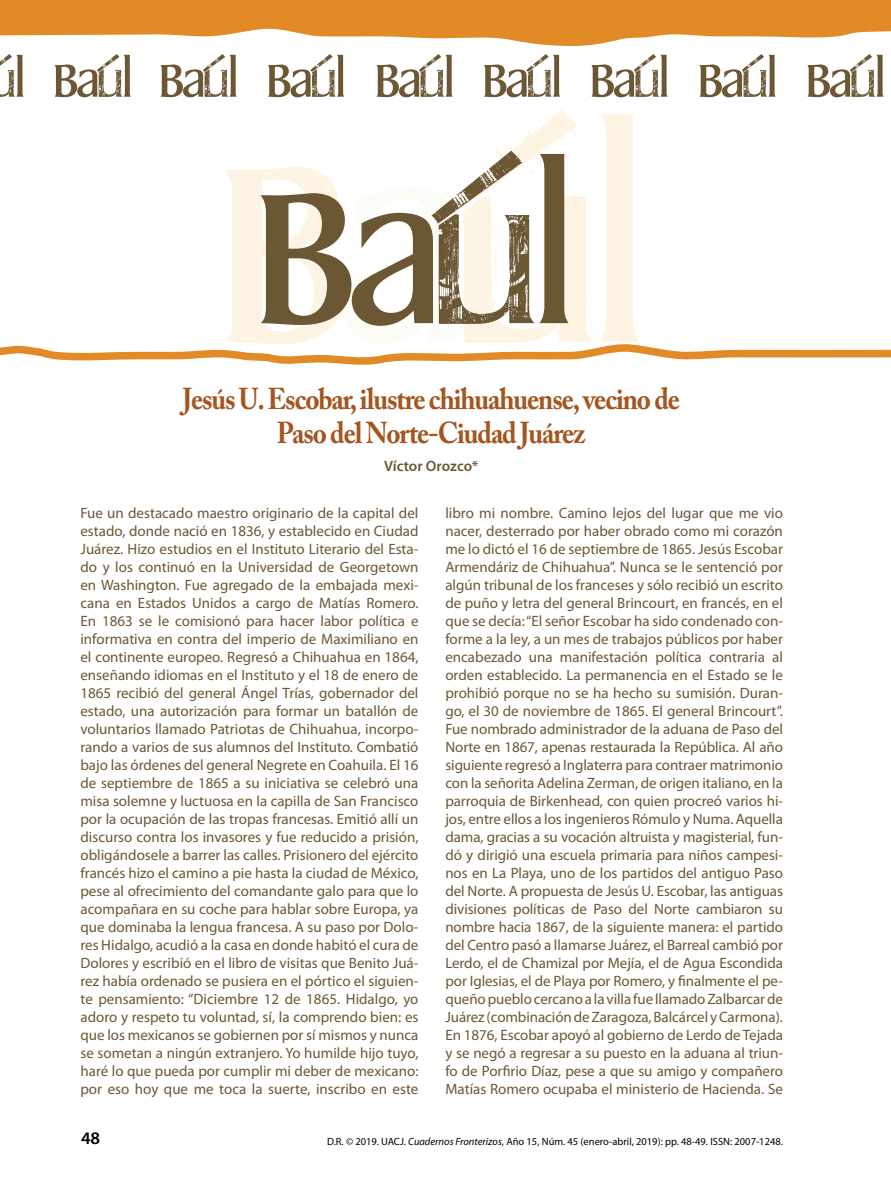
<style>
.page{position:relative;width:891px;height:1188px;background:#fff}
.page>*{position:absolute;margin:0;border:0;box-sizing:border-box;transform-origin:0 0}
.t1{font:700 30px/34.5px "Adobe Caslon Pro";letter-spacing:-.04em;color:#a45520;text-align:center;scale:.9 1}
.t2{font:600 17.7px "Myriad Pro";color:#000}
.t3{font:15px/18px "Myriad Pro";color:#6c5735;text-align:justify}
.t4{font:600 15px "Myriad Pro";color:#6c5735}
.t5{font:10.5px "Myriad Pro";color:#000}
.s1{font-style:italic}
</style>
<div class="page">
<svg style="left:0;top:54px;width:24px;height:43px"></svg>
<svg style="left:55px;top:54px;width:76px;height:43px"></svg>
<svg style="left:376px;top:54px;width:77px;height:43px"></svg>
<svg style="left:268px;top:54px;width:76px;height:43px"></svg>
<svg style="left:591px;top:54px;width:77px;height:43px"></svg>
<svg style="left:160px;top:54px;width:77px;height:43px"></svg>
<svg style="left:484px;top:54px;width:76px;height:43px"></svg>
<svg style="left:699px;top:54px;width:77px;height:43px"></svg>
<svg style="left:807px;top:54px;width:77px;height:43px"></svg>
<svg style="left:0;top:0;width:891px;height:46px"></svg>
<svg style="left:0;top:104px;width:891px;height:261px"></svg>
<h1 class="t1" style="left:182px;top:381px;width:554px">Jesús U. Escobar, ilustre chihuahuense, vecino de<br>Paso del Norte-Ciudad Juárez</h1>
<p class="t4" style="left:384px;top:457px;width:96px">Víctor Orozco*</p>
<p class="t3" style="left:80px;top:504px;width:340px">Fue un destacado maestro originario de la capital del estado, donde nació en 1836, y establecido en Ciudad Juárez. Hizo estudios en el Instituto Literario del Esta&shy;do y los continuó en la Universidad de Georgetown en Washington. Fue agregado de la embajada mexi&shy;cana en Estados Unidos a cargo de Matías Romero.<br>En 1863 se le comisionó para hacer labor política e informativa en contra del imperio de Maximiliano en el continente europeo. Regresó a Chihuahua en 1864, enseñando idiomas en el Instituto y el 18 de enero de 1865 recibió del general Ángel Trías, gobernador del estado, una autorización para formar un batallón de voluntarios llamado Patriotas de Chihuahua, incorpo&shy;rando a varios de sus alumnos del Instituto. Combatió bajo las órdenes del general Negrete en Coahuila. El 16 de septiembre de 1865 a su iniciativa se celebró una misa solemne y luctuosa en la capilla de San Francisco por la ocupación de las tropas francesas. Emitió allí un discurso contra los invasores y fue reducido a prisión, obligándosele a barrer las calles. Prisionero del ejército francés hizo el camino a pie hasta la ciudad de México, pese al ofrecimiento del comandante galo para que lo acompañara en su coche para hablar sobre Europa, ya que dominaba la lengua francesa. A su paso por Dolo&shy;res Hidalgo, acudió a la casa en donde habitó el cura de Dolores y escribió en el libro de visitas que Benito Juá&shy;rez había ordenado se pusiera en el pórtico el siguien&shy;te pensamiento: “Diciembre 12 de 1865. Hidalgo, yo adoro y respeto tu voluntad, sí, la comprendo bien: es que los mexicanos se gobiernen por sí mismos y nunca se sometan a ningún extranjero. Yo humilde hijo tuyo, haré lo que pueda por cumplir mi deber de mexicano: por eso hoy que me toca la suerte, inscribo en este</p>
<p class="t3" style="left:445px;top:504px;width:339px">libro mi nombre. Camino lejos del lugar que me vio nacer, desterrado por haber obrado como mi corazón me lo dictó el 16 de septiembre de 1865. Jesús Escobar Armendáriz de Chihuahua”. Nunca se le sentenció por algún tribunal de los franceses y sólo recibió un escrito de puño y letra del general Brincourt, en francés, en el que se decía: “El señor Escobar ha sido condenado con&shy;forme a la ley, a un mes de trabajos públicos por haber encabezado una manifestación política contraria al orden establecido. La permanencia en el Estado se le prohibió porque no se ha hecho su sumisión. Duran&shy;go, el 30 de noviembre de 1865. El general Brincourt”.<br>Fue nombrado administrador de la aduana de Paso del Norte en 1867, apenas restaurada la República. Al año siguiente regresó a Inglaterra para contraer matrimonio con la señorita Adelina Zerman, de origen italiano, en la parroquia de Birkenhead, con quien procreó varios hi&shy;jos, entre ellos a los ingenieros Rómulo y Numa. Aquella dama, gracias a su vocación altruista y magisterial, fun&shy;dó y dirigió una escuela primaria para niños campesi&shy;nos en La Playa, uno de los partidos del antiguo Paso del Norte. A propuesta de Jesús U. Escobar, las antiguas divisiones políticas de Paso del Norte cambiaron su nombre hacia 1867, de la siguiente manera: el partido del Centro pasó a llamarse Juárez, el Barreal cambió por Lerdo, el de Chamizal por Mejía, el de Agua Escondida por Iglesias, el de Playa por Romero, y finalmente el pe&shy;queño pueblo cercano a la villa fue llamado Zalbarcar de Juárez (combinación de Zaragoza, Balcárcel y Carmona).<br>En 1876, Escobar apoyó al gobierno de Lerdo de Tejada y se negó a regresar a su puesto en la aduana al triun&shy;fo de Porfirio Díaz, pese a que su amigo y compañero Matías Romero ocupaba el ministerio de Hacienda. Se</p>
<p class="t2" style="left:81px;top:1127px;width:19px">48</p>
<p class="t5" style="left:327px;top:1135px;width:457px">D.R. © 2019. UACJ. <span class="s1">Cuadernos Fronterizos</span>, Año 15, Núm. 45 (enero-abril, 2019): pp. 48-49. ISSN: 2007-1248.</p>
</div>
